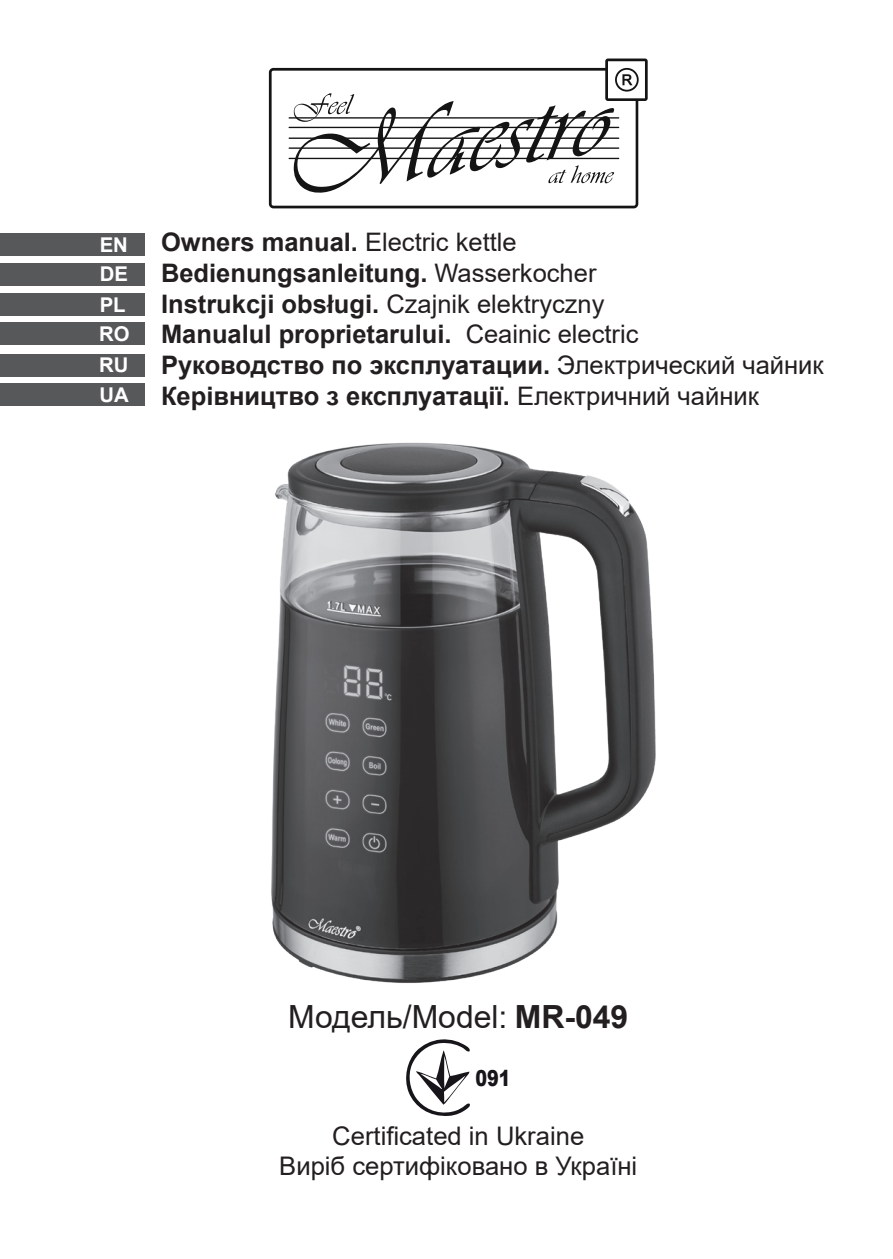
<style>
.page{position:relative;width:893px;height:1259px;background:#fff}
.page>*{position:absolute;margin:0;border:0;box-sizing:border-box;transform-origin:0 0}
.t1{font:31.8px "Arial";color:#231f20}
.t2{font:700 25.5px "Arial";color:#231f20}
.t3{font:25.5px "Arial";color:#231f20}
.t4{font:900 22.2px "Arial";color:#17151a;scale:.79 1}
.t5{font:700 20.4px "Arial";color:#fff}
.s1{font-weight:700}
.s2{font-weight:400}
</style>
<div class="page">
<svg style="left:269px;top:59px;width:379px;height:149px"></svg>
<svg style="left:289px;top:68px;width:350px;height:125px"></svg>
<svg style="left:406px;top:1039px;width:64px;height:77px"></svg>
<div style="left:0;top:233px;width:145px;height:23px;background:#57585a"></div>
<div style="left:0;top:263px;width:145px;height:22px;background:#57585a"></div>
<div style="left:0;top:322px;width:145px;height:23px;background:#57585a"></div>
<div style="left:0;top:293px;width:145px;height:22px;background:#57585a"></div>
<div style="left:0;top:354px;width:145px;height:22px;background:#57585a"></div>
<div style="left:0;top:383px;width:145px;height:23px;background:#57585a"></div>
<img style="left:271px;top:442px;width:385px;height:541px">
<p class="t5" style="left:100px;top:231px;width:30px">EN</p>
<p class="t5" style="left:100px;top:260px;width:30px">DE</p>
<p class="t5" style="left:100px;top:290px;width:27px">PL</p>
<p class="t5" style="left:99px;top:319px;width:32px">RO</p>
<p class="t5" style="left:99px;top:351px;width:31px">RU</p>
<p class="t5" style="left:100px;top:380px;width:31px">UA</p>
<p class="t3" style="left:161px;top:225px;width:357px"><span class="s1">Owners manual.</span> Electric kettle</p>
<p class="t2" style="left:161px;top:255px;width:437px">Bedienungsanleitung. <span class="s2">Wasserkocher</span></p>
<p class="t2" style="left:161px;top:286px;width:445px">Instrukcji obsługi. <span class="s2">Сzajnik elektryczny</span></p>
<p class="t2" style="left:161px;top:316px;width:479px">Manualul proprietarului. <span class="s2">Ceainic electric</span></p>
<p class="t2" style="left:161px;top:347px;width:664px">Руководство по эксплуатации. <span class="s2">Электрический чайник</span></p>
<p class="t2" style="left:161px;top:377px;width:599px">Керівництво з експлуатації. <span class="s2">Електричний чайник</span></p>
<p class="t1" style="left:288px;top:995px;width:342px">Модель/Model: <span class="s1">MR-049</span></p>
<p class="t4" style="left:475px;top:1062px;width:46px">091</p>
<p class="t3" style="left:332px;top:1118px;width:253px">Сertificated in Ukraine</p>
<p class="t3" style="left:279px;top:1148px;width:359px">Виріб сертифіковано в Україні</p>
</div>
